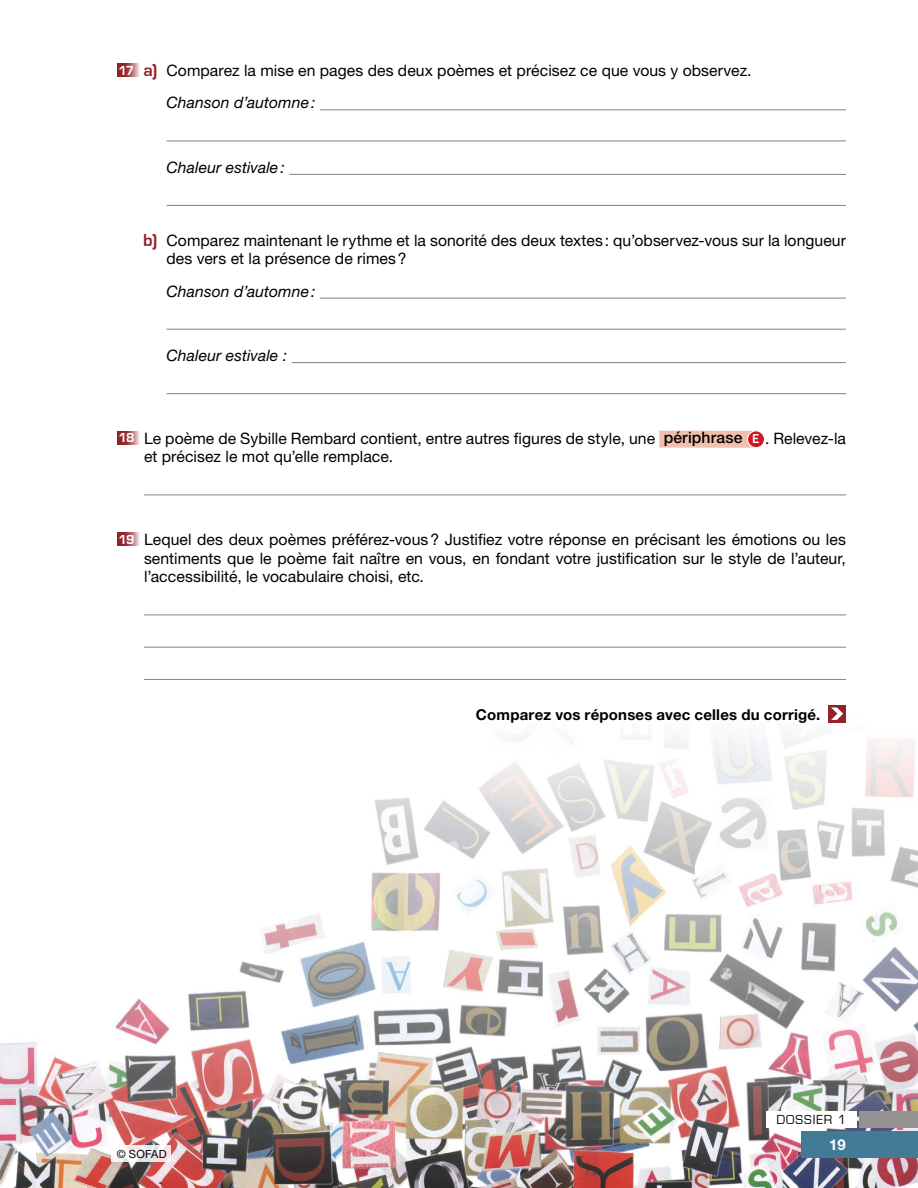
<style>
.page{position:relative;width:918px;height:1188px;background:#fff}
.page>*{position:absolute;margin:0;border:0;box-sizing:border-box;transform-origin:0 0}
.t1{font:15.75px/18.8px "Helvetica Neue LT Std";letter-spacing:.005em;color:#000}
.t2{font:italic 15.75px "Helvetica Neue LT Std";letter-spacing:.005em;color:#000}
.t3{font:700 15px "Helvetica Neue LT Std";letter-spacing:.015em;color:#000}
.t4{font:700 15px "Helvetica Neue LT Std";color:#fff}
.t5{font:13.5px "Eurostile";letter-spacing:.075em;color:#000}
.t6{font:11.25px "Helvetica Neue LT Std";letter-spacing:.015em;color:#000}
.s1{font-family:"Eurostile";font-weight:700;font-size:13.5px;color:#fff}
.s2{font-family:"Eurostile";font-weight:700;font-size:18px;color:#912428}
.s3{font-style:italic}
.s4{font-weight:500}
.s5{font-family:"ITC Franklin Gothic Std";font-weight:500;font-size:13.2px;color:#fff}
</style>
<div class="page">
<img style="left:0;top:738px;width:918px;height:450px">
<hr style="left:320px;top:109px;width:526px;height:1px;background:#808285">
<hr style="left:166px;top:141px;width:680px;height:1px;background:#808285">
<hr style="left:289px;top:174px;width:557px;height:1px;background:#808285">
<hr style="left:166px;top:205px;width:680px;height:1px;background:#808285">
<hr style="left:320px;top:298px;width:526px;height:1px;background:#808285">
<hr style="left:166px;top:329px;width:680px;height:1px;background:#808285">
<hr style="left:292px;top:362px;width:554px;height:1px;background:#808285">
<hr style="left:166px;top:393px;width:680px;height:1px;background:#808285">
<hr style="left:144px;top:495px;width:702px;height:1px;background:#808285">
<hr style="left:144px;top:615px;width:702px;height:1px;background:#808285">
<hr style="left:144px;top:647px;width:702px;height:1px;background:#808285">
<hr style="left:144px;top:679px;width:702px;height:1px;background:#808285">
<svg style="left:117px;top:64px;width:23px;height:13px"></svg>
<svg style="left:117px;top:431px;width:23px;height:14px"></svg>
<div style="left:659px;top:431px;width:98px;height:17px;background:#f1c0ad"></div>
<div style="left:748px;top:431px;width:16px;height:17px;background:#ce171e;border-radius:50%"></div>
<div style="left:747px;top:430px;width:18px;height:18px;border:1px solid #fff;border-radius:50%"></div>
<svg style="left:117px;top:533px;width:23px;height:13px"></svg>
<div style="left:828px;top:705px;width:18px;height:18px;background:#912428"></div>
<svg style="left:831px;top:708px;width:12px;height:12px"></svg>
<div style="left:860px;top:1111px;width:58px;height:17px;background:#949292"></div>
<div style="left:766px;top:1111px;width:91px;height:17px;background:#fff"></div>
<div style="left:801px;top:1131px;width:117px;height:27px;background:#437a96"></div>
<svg style="left:111px;top:1145px;width:60px;height:17px"></svg>
<p class="t1" style="left:166px;top:54px;width:587px;line-height:32.2px;text-indent:-48px"><span class="s1">17</span> <span class="s2">a)</span> Comparez la mise en pages des deux poèmes et précisez ce que vous y observez.<br><span class="s3">Chanson d’automne:</span></p>
<p class="t2" style="left:166px;top:158px;width:120px">Chaleur estivale:</p>
<p class="t1" style="left:166px;top:230px;width:681px;text-indent:-23px"><span class="s2">b)</span> Comparez maintenant le rythme et la sonorité des deux textes: qu’observez-vous sur la longueur des vers et la présence de rimes?</p>
<p class="t2" style="left:166px;top:281px;width:151px">Chanson d’automne:</p>
<p class="t2" style="left:166px;top:346px;width:122px">Chaleur estivale :</p>
<p class="t1" style="left:144px;top:428px;width:704px;text-indent:-26px"><span class="s1">18</span> Le poème de Sybille Rembard contient, entre autres figures de style, une <span class="s4">périphrase</span> <span class="s5">E</span> . Relevez-la et précisez le mot qu’elle remplace.</p>
<p class="t1" style="left:144px;top:530px;width:703px;text-align:justify;text-indent:-26px"><span class="s1">19</span> Lequel des deux poèmes préférez-vous? Justifiez votre réponse en précisant les émotions ou les sentiments que le poème fait naître en vous, en fondant votre justification sur le style de l’auteur, l’accessibilité, le vocabulaire choisi, etc.</p>
<p class="t3" style="left:476px;top:705px;width:346px">Comparez vos réponses avec celles du corrigé.</p>
<p class="t6" style="left:117px;top:1147px;width:51px">© SOFAD</p>
<p class="t5" style="left:776px;top:1112px;width:71px">DOSSIER 1</p>
<p class="t4" style="left:829px;top:1135px;width:18px">19</p>
</div>
